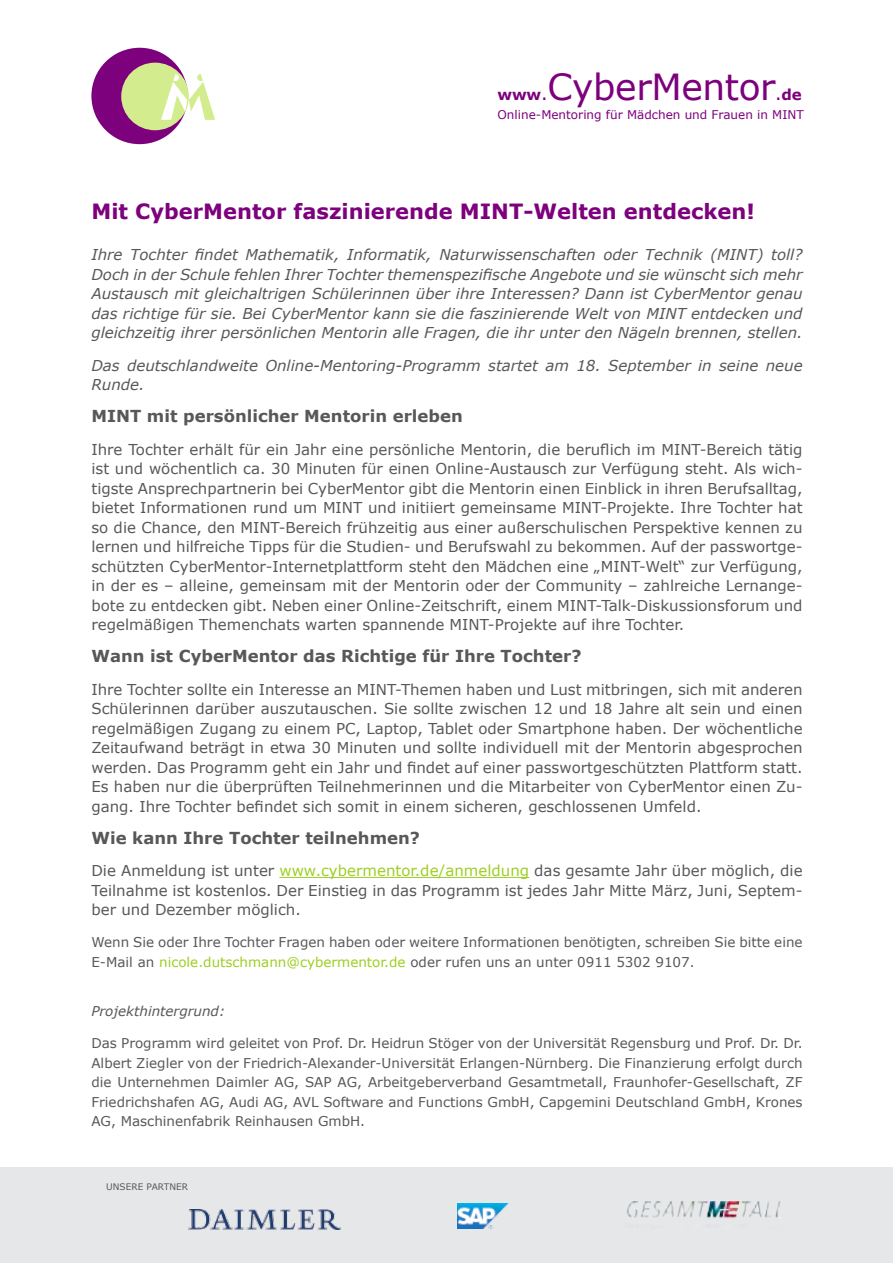
<style>
.page{position:relative;width:893px;height:1263px;background:#fff}
.page>*{position:absolute;margin:0;border:0;box-sizing:border-box;transform-origin:0 0}
.t1{font:36px "Verdana";letter-spacing:-.01em;color:#7d017d}
.t2{font:700 21px "Verdana";color:#7d017d}
.t3{font:700 16.5px "Verdana";color:#585858}
.t4{font:15px/19.5px "Verdana";color:#585858;text-align:justify}
.t5{font:italic 15px/19.5px "Verdana";color:#585858;text-align:justify}
.t6{font:13.5px/19.5px "Verdana";color:#585858}
.t7{font:italic 13.5px "Verdana";color:#585858}
.t8{font:12px "Verdana";color:#7d017d}
.t9{font:9px "Verdana";color:#58595b}
.s1{font-weight:700;font-size:15px}
.s2{font-size:18px}
.s3{color:#9ece22}
</style>
<div class="page">
<div style="left:0;top:1167px;width:893px;height:96px;background:#e6e7e8"></div>
<img style="left:188px;top:1210px;width:152px;height:19px">
<img style="left:457px;top:1203px;width:52px;height:26px">
<img style="left:627px;top:1201px;width:153px;height:17px">
<div style="left:91px;top:48px;width:97px;height:96px;background:#7d017d;border-radius:50%"></div>
<div style="left:121px;top:63px;width:68px;height:67px;background:#d3ec8e;border-radius:50%"></div>
<svg style="left:161px;top:74px;width:54px;height:46px"></svg>
<hr style="left:279px;top:877px;width:250px;height:1px;background:#9ece22">
<h1 class="t1" style="left:497px;top:62px;width:306px"><span class="s1">www</span><span class="s2">.</span>CyberMentor<span class="s2">.</span><span class="s1">de</span></h1>
<p class="t8" style="left:497px;top:107px;width:308px">Online-Mentoring für Mädchen und Frauen in MINT</p>
<h2 class="t2" style="left:91px;top:197px;width:665px">Mit CyberMentor faszinierende MINT-Welten entdecken!</h2>
<p class="t5" style="left:91px;top:245px;width:713px">Ihre Tochter findet Mathematik, Informatik, Naturwissenschaften oder Technik (MINT) toll?<br>Doch in der Schule fehlen Ihrer Tochter themenspezifische Angebote und sie wünscht sich mehr Austausch mit gleichaltrigen Schülerinnen über ihre Interessen? Dann ist CyberMentor genau das richtige für sie. Bei CyberMentor kann sie die faszinierende Welt von MINT entdecken und gleichzeitig ihrer persönlichen Mentorin alle Fragen, die ihr unter den Nägeln brennen, stellen.</p>
<p class="t5" style="left:91px;top:355px;width:713px">Das deutschlandweite Online-Mentoring-Programm startet am 18. September in seine neue<br>Runde.</p>
<p class="t3" style="left:91px;top:405px;width:373px">MINT mit persönlicher Mentorin erleben</p>
<p class="t4" style="left:91px;top:439px;width:713px">Ihre Tochter erhält für ein Jahr eine persönliche Mentorin, die beruflich im MINT-Bereich tätig ist und wöchentlich ca. 30 Minuten für einen Online-Austausch zur Verfügung steht. Als wich&shy;tigste Ansprechpartnerin bei CyberMentor gibt die Mentorin einen Einblick in ihren Berufsalltag, bietet Informationen rund um MINT und initiiert gemeinsame MINT-Projekte. Ihre Tochter hat so die Chance, den MINT-Bereich frühzeitig aus einer außerschulischen Perspektive kennen zu lernen und hilfreiche Tipps für die Studien- und Berufswahl zu bekommen. Auf der passwortge&shy;schützten CyberMentor-Internetplattform steht den Mädchen eine „MINT-Welt“ zur Verfügung, in der es – alleine, gemeinsam mit der Mentorin oder der Community – zahlreiche Lernange&shy;bote zu entdecken gibt. Neben einer Online-Zeitschrift, einem MINT-Talk-Diskussionsforum und regelmäßigen Themenchats warten spannende MINT-Projekte auf ihre Tochter.</p>
<p class="t3" style="left:91px;top:645px;width:492px">Wann ist CyberMentor das Richtige für Ihre Tochter?</p>
<p class="t4" style="left:91px;top:679px;width:713px">Ihre Tochter sollte ein Interesse an MINT-Themen haben und Lust mitbringen, sich mit anderen Schülerinnen darüber auszutauschen. Sie sollte zwischen 12 und 18 Jahre alt sein und einen regelmäßigen Zugang zu einem PC, Laptop, Tablet oder Smartphone haben. Der wöchentliche Zeitaufwand beträgt in etwa 30 Minuten und sollte individuell mit der Mentorin abgesprochen werden. Das Programm geht ein Jahr und findet auf einer passwortgeschützten Plattform statt.<br>Es haben nur die überprüften Teilnehmerinnen und die Mitarbeiter von CyberMentor einen Zu&shy;gang. Ihre Tochter befindet sich somit in einem sicheren, geschlossenen Umfeld.</p>
<p class="t3" style="left:91px;top:826px;width:330px">Wie kann Ihre Tochter teilnehmen?</p>
<p class="t4" style="left:91px;top:861px;width:713px">Die Anmeldung ist unter <span class="s3">www.cybermentor.de/anmeldung</span> das gesamte Jahr über möglich, die Teilnahme ist kostenlos. Der Einstieg in das Programm ist jedes Jahr Mitte März, Juni, Septem&shy;ber und Dezember möglich.</p>
<p class="t6" style="left:91px;top:932px;width:713px">Wenn Sie oder Ihre Tochter Fragen haben oder weitere Informationen benötigten, schreiben Sie bitte eine<br>E-Mail an <span class="s3">nicole.dutschmann@cybermentor.de</span> oder rufen uns an unter 0911 5302 9107.</p>
<p class="t7" style="left:91px;top:1002px;width:135px">Projekthintergrund:</p>
<p class="t6" style="left:91px;top:1033px;width:713px;text-align:justify">Das Programm wird geleitet von Prof. Dr. Heidrun Stöger von der Universität Regensburg und Prof. Dr. Dr.<br>Albert Ziegler von der Friedrich-Alexander-Universität Erlangen-Nürnberg. Die Finanzierung erfolgt durch die Unternehmen Daimler AG, SAP AG, Arbeitgeberverband Gesamtmetall, Fraunhofer-Gesellschaft, ZF Friedrichshafen AG, Audi AG, AVL Software and Functions GmbH, Capgemini Deutschland GmbH, Krones AG, Maschinenfabrik Reinhausen GmbH.</p>
<p class="t9" style="left:106px;top:1181px;width:83px">UNSERE PARTNER</p>
</div>
